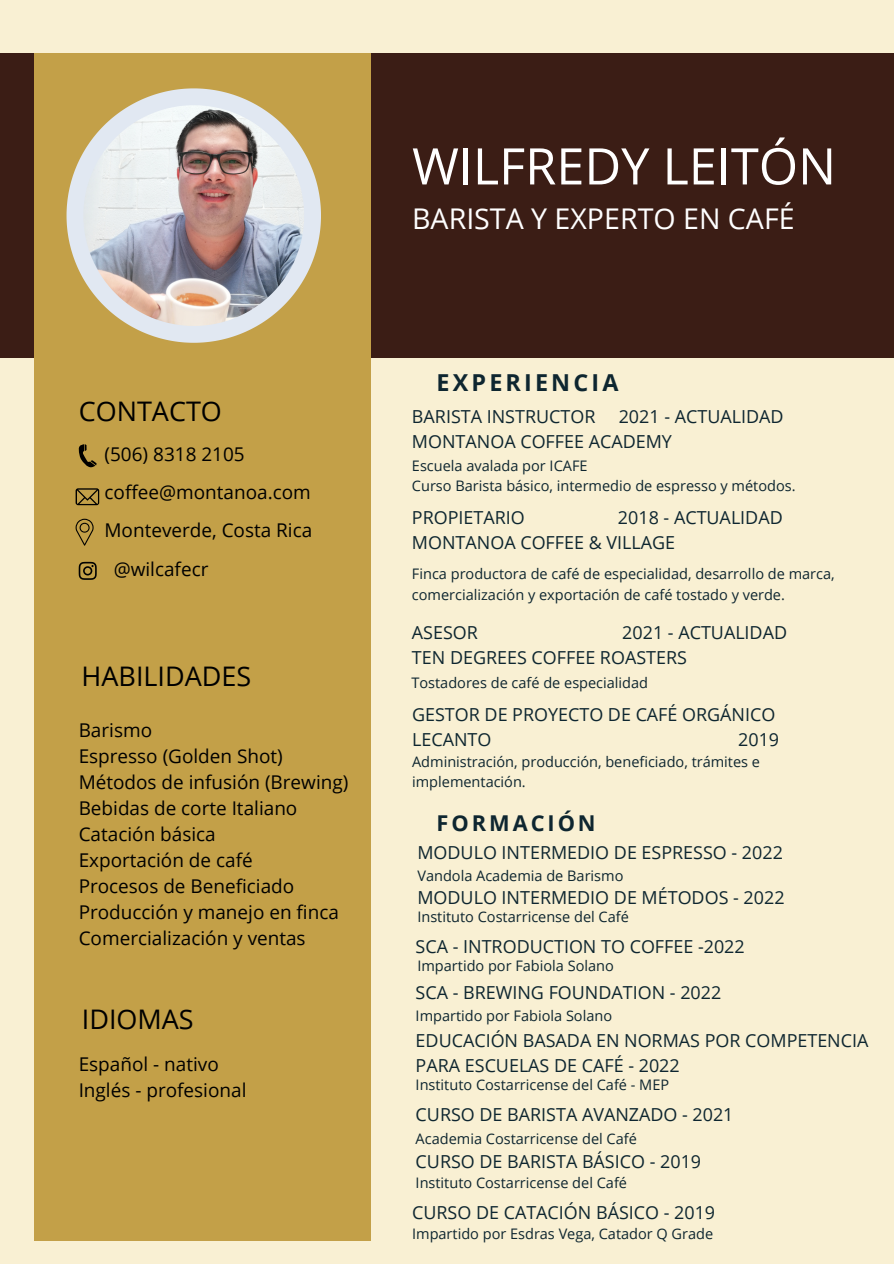
<style>
.page{position:relative;width:894px;height:1264px;background:#fff}
.page>*{position:absolute;margin:0;border:0;box-sizing:border-box;transform-origin:0 0}
.t1{font:50.4px "Open Sans";color:#fff}
.t2{font:28.5px "Open Sans";color:#fff}
.t3{font:27px "Open Sans";color:#000}
.t4{font:700 23.4px "Open Sans";letter-spacing:.135em;color:#0e2630}
.t5{font:700 21.75px "Open Sans";letter-spacing:.135em;color:#0e2630}
.t6{font:18.9px/26px "Open Sans";color:#000}
.t7{font:18px/24.8px "Open Sans";color:#0e2630}
.t8{font:14.55px/20.2px "Open Sans";color:#0e2630}
</style>
<div class="page">
<div style="left:0;top:0;width:893px;height:1263px;background:#f9f0d3"></div>
<div style="left:0;top:54px;width:893px;height:304px;background:#3b1d15"></div>
<div style="left:34px;top:54px;width:336px;height:1186px;background:#c3a048"></div>
<svg style="left:79px;top:444px;width:18px;height:24px"></svg>
<svg style="left:76px;top:488px;width:23px;height:17px"></svg>
<svg style="left:76px;top:518px;width:18px;height:27px"></svg>
<svg style="left:66px;top:88px;width:255px;height:255px"></svg>
<img style="left:83px;top:105px;width:221px;height:221px">
<svg style="left:79px;top:562px;width:18px;height:18px"></svg>
<h3 class="t3" style="left:79px;top:392px;width:145px">CONTACTO</h3>
<p class="t6" style="left:104px;top:435px;width:209px;line-height:37.8px">(506) 8318 2105 coffee@montanoa.com<br>Monteverde, Costa Rica</p>
<p class="t6" style="left:114px;top:555px;width:96px">@wilcafecr</p>
<h3 class="t3" style="left:82px;top:656px;width:171px">HABILIDADES</h3>
<p class="t6" style="left:79px;top:717px;width:271px">Barismo<br>Espresso (Golden Shot)<br>Métodos de infusión (Brewing)<br>Bebidas de corte Italiano<br>Catación básica<br>Exportación de café<br>Procesos de Beneficiado<br>Producción y manejo en finca<br>Comercialización y ventas</p>
<h3 class="t3" style="left:82px;top:1000px;width:113px">IDIOMAS</h3>
<p class="t6" style="left:79px;top:1050px;width:169px">Español - nativo<br>Inglés - profesional</p>
<h1 class="t1" style="left:412px;top:131px;width:425px">WILFREDY LEITÓN</h1>
<h2 class="t2" style="left:412px;top:198px;width:384px">BARISTA Y EXPERTO EN CAFÉ</h2>
<h3 class="t4" style="left:436px;top:366px;width:183px">EXPERIENCIA</h3>
<p class="t7" style="left:412px;top:404px;width:373px;text-indent:207px">2021 - ACTUALIDAD<br>MONTANOA COFFEE ACADEMY</p>
<p class="t8" style="left:412px;top:455px;width:385px">Escuela avalada por ICAFE<br>Curso Barista básico, intermedio de espresso y métodos.</p>
<p class="t7" style="left:412px;top:404px;width:185px">BARISTA INSTRUCTOR</p>
<p class="t7" style="left:412px;top:504px;width:114px">PROPIETARIO</p>
<p class="t7" style="left:412px;top:504px;width:372px;text-indent:206px">2018 - ACTUALIDAD<br>MONTANOA COFFEE &amp; VILLAGE</p>
<p class="t8" style="left:412px;top:563px;width:424px">Finca productora de café de especialidad, desarrollo de marca, comercialización y exportación de café tostado y verde.</p>
<p class="t7" style="left:412px;top:619px;width:67px">ASESOR</p>
<p class="t7" style="left:412px;top:619px;width:376px;text-indent:210px">2021 - ACTUALIDAD<br>TEN DEGREES COFFEE ROASTERS</p>
<p class="t8" style="left:411px;top:672px;width:238px">Tostadores de café de especialidad</p>
<p class="t7" style="left:412px;top:701px;width:364px">GESTOR DE PROYECTO DE CAFÉ ORGÁNICO<br>LECANTO</p>
<p class="t7" style="left:738px;top:726px;width:42px">2019</p>
<p class="t8" style="left:412px;top:751px;width:349px">Administración, producción, beneficiado, trámites e implementación.</p>
<h3 class="t5" style="left:436px;top:807px;width:160px">FORMACIÓN</h3>
<p class="t7" style="left:417px;top:839px;width:367px">MODULO INTERMEDIO DE ESPRESSO - 2022</p>
<p class="t8" style="left:417px;top:865px;width:207px">Vandola Academia de Barismo</p>
<p class="t7" style="left:417px;top:885px;width:368px">MODULO INTERMEDIO DE MÉTODOS - 2022</p>
<p class="t8" style="left:417px;top:906px;width:213px">Instituto Costarricense del Café</p>
<p class="t7" style="left:415px;top:933px;width:330px">SCA - INTRODUCTION TO COFFEE -2022</p>
<p class="t8" style="left:417px;top:955px;width:198px">Impartido por Fabiola Solano</p>
<p class="t7" style="left:415px;top:980px;width:307px">SCA - BREWING FOUNDATION - 2022</p>
<p class="t8" style="left:415px;top:1005px;width:198px">Impartido por Fabiola Solano</p>
<p class="t7" style="left:415px;top:1028px;width:454px">EDUCACIÓN BASADA EN NORMAS POR COMPETENCIA<br>PARA ESCUELAS DE CAFÉ - 2022</p>
<p class="t8" style="left:415px;top:1074px;width:255px">Instituto Costarricense del Café - MEP</p>
<p class="t7" style="left:415px;top:1101px;width:319px">CURSO DE BARISTA AVANZADO - 2021</p>
<p class="t8" style="left:415px;top:1127px;width:223px">Academia Costarricense del Café</p>
<p class="t7" style="left:415px;top:1148px;width:287px">CURSO DE BARISTA BÁSICO - 2019</p>
<p class="t8" style="left:415px;top:1172px;width:213px">Instituto Costarricense del Café</p>
<p class="t7" style="left:412px;top:1199px;width:304px">CURSO DE CATACIÓN BÁSICO - 2019</p>
<p class="t8" style="left:412px;top:1223px;width:302px">Impartido por Esdras Vega, Catador Q Grade</p>
</div>
